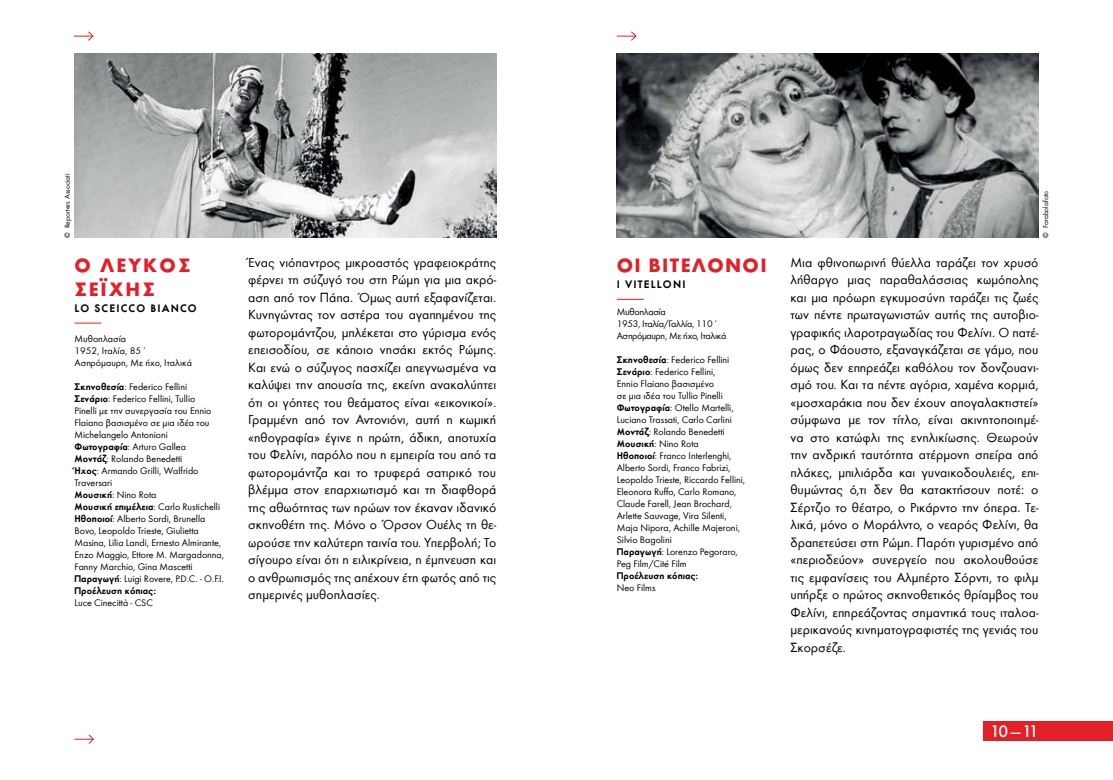
<style>
.page{position:relative;width:1113px;height:780px;background:#fff}
.page>*{position:absolute;margin:0;border:0;box-sizing:border-box;transform-origin:0 0}
.t1{font:700 20px/23.8px "Futura Greek";letter-spacing:.1em;color:#e31f27}
.t2{font:700 20px "Futura Greek";letter-spacing:.06em;color:#e31f27}
.t3{font:500 17.5px "Futura Greek";color:#fff}
.t4{font:13.75px/17.5px "Futura Greek";color:#000;text-align:justify}
.t5{font:600 11.25px "Futura Greek";letter-spacing:.1em;color:#000}
.t6{font:10px/12px "Futura Greek";color:#000}
.t7{font:10px/12px "Futura Greek";letter-spacing:-.03em;color:#000}
.t8{font:600 10px "Futura Greek";color:#000}
.t9{font:7.5px "Futura Greek";color:#000}
.s1{font-weight:600}
</style>
<div class="page">
<svg style="left:617px;top:31px;width:20px;height:10px"></svg>
<svg style="left:74px;top:734px;width:20px;height:10px"></svg>
<svg style="left:74px;top:31px;width:20px;height:10px"></svg>
<img style="left:617px;top:53px;width:421px;height:184px">
<svg style="left:617px;top:299px;width:26px;height:1px"></svg>
<img style="left:74px;top:53px;width:422px;height:184px">
<svg style="left:74px;top:323px;width:27px;height:1px"></svg>
<div style="left:983px;top:721px;width:130px;height:20px;background:#e31f27"></div>
<p class="t9" style="left:64px;top:237px;width:66px;rotate:-90deg">© Reporters Associati</p>
<h1 class="t1" style="left:74px;top:253px;width:117px">Ο λευκός σεΐχης</h1>
<p class="t5" style="left:74px;top:302px;width:124px">LO SCEICCO BIANCO</p>
<p class="t6" style="left:74px;top:333px;width:119px">Μυθοπλασία<br>1952, Ιταλία, 85΄<br>Ασπρόμαυρη, Με ήχο, Ιταλικά</p>
<p class="t6" style="left:74px;top:381px;width:151px"><span class="s1">ΣΚΗΝΟΘΕΣΊΑ</span>: Federico Fellini<br><span class="s1">ΣΕΝΆΡΙΟ</span>: Federico Fellini, Tullio<br>Pinelli με την συνεργασία του Ennio<br>Flaiano βασισμένο σε μια ιδέα του<br>Michelangelo Antonioni<br><span class="s1">ΦΩΤΟΓΡΑΦΊΑ</span>: Arturo Gallea<br><span class="s1">ΜΟΝΤΆΖ</span>: Rolando Benedetti<br><span class="s1">ΉΧΟΣ</span>: Armando Grilli, Walfrido<br>Traversari<br><span class="s1">ΜΟΥΣΙΚΉ</span>: Nino Rota<br><span class="s1">ΜΟΥΣΙΚΉ ΕΠΙΜΈΛΕΙΑ</span>: Carlo Rustichelli<br><span class="s1">ΗΘΟΠΟΙΟΊ</span>: Alberto Sordi, Brunella<br>Bovo, Leopoldo Trieste, Giulietta<br>Masina, Lilia Landi, Ernesto Almirante,<br>Enzo Maggio, Ettore M. Margadonna,<br>Fanny Marchio, Gina Mascetti<br><span class="s1">ΠΑΡΑΓΩΓΉ</span>: Luigi Rovere, P.D.C. - O.F.I.<br><span class="s1">ΠΡΟΈΛΕΥΣΗ ΚΌΠΙΑΣ:</span></p>
<p class="t6" style="left:74px;top:597px;width:80px">Luce Cinecittà - CSC</p>
<p class="t4" style="left:248px;top:254px;width:250px">Ένας νιόπαντρος μικροαστός γραφειοκράτης φέρνει τη σύζυγό του στη Ρώμη για μια ακρό&shy;αση από τον Πάπα. Όμως αυτή εξαφανίζεται.<br>Κυνηγώντας τον αστέρα του αγαπημένου της φωτορομάντζου, μπλέκεται στο γύρισμα ενός επεισοδίου, σε κάποιο νησάκι εκτός Ρώμης.<br>Και ενώ ο σύζυγος πασχίζει απεγνωσμένα να καλύψει την απουσία της, εκείνη ανακαλύπτει ότι οι γόητες του θεάματος είναι «εικονικοί».<br>Γραμμένη από τον Αντονιόνι, αυτή η κωμική «ηθογραφία» έγινε η πρώτη, άδικη, αποτυχία του Φελίνι, παρόλο που η εμπειρία του από τα φωτορομάντζα και το τρυφερά σατιρικό του βλέμμα στον επαρχιωτισμό και τη διαφθορά της αθωότητας των ηρώων τον έκαναν ιδανικό σκηνοθέτη της. Μόνο ο Όρσον Ουέλς τη θε&shy;ωρούσε την καλύτερη ταινία του. Υπερβολή; Το σίγουρο είναι ότι η ειλικρίνεια, η έμπνευση και ο ανθρωπισμός της απέχουν έτη φωτός από τις σημερινές μυθοπλασίες.</p>
<h1 class="t2" style="left:617px;top:253px;width:152px">Οι Βιτελόνοι</h1>
<p class="t5" style="left:617px;top:278px;width:70px">I VITELLONI</p>
<p class="t7" style="left:617px;top:306px;width:111px">Μυθοπλασία<br>1953, Ιταλία/Γαλλία, 110΄<br>Ασπρόμαυρη, Με ήχο, Ιταλικά</p>
<p class="t6" style="left:617px;top:354px;width:130px"><span class="s1">ΣΚΗΝΟΘΕΣΊΑ</span>: Federico Fellini<br><span class="s1">ΣΕΝΆΡΙΟ</span>: Federico Fellini,<br>Ennio Flaiano βασισμένο<br>σε μια ιδέα του Tullio Pinelli<br><span class="s1">ΦΩΤΟΓΡΑΦΊΑ</span>: Otello Martelli,<br>Luciano Trassati, Carlo Carlini<br><span class="s1">ΜΟΝΤΆΖ</span>: Rolando Benedetti<br><span class="s1">ΜΟΥΣΙΚΉ</span>: Nino Rota<br><span class="s1">ΗΘΟΠΟΙΟΊ</span>: Franco Interlenghi,<br>Alberto Sordi, Franco Fabrizi,<br>Leopoldo Trieste, Riccardo Fellini,<br>Eleonora Ruffo, Carlo Romano,<br>Claude Farell, Jean Brochard,<br>Arlette Sauvage, Vira Silenti,<br>Maja Nipora, Achille Majeroni,<br>Silvio Bagolini<br><span class="s1">ΠΑΡΑΓΩΓΉ</span>: Lorenzo Pegoraro,<br>Peg Film/Cité Film</p>
<p class="t8" style="left:617px;top:570px;width:83px">ΠΡΟΈΛΕΥΣΗ ΚΌΠΙΑΣ:</p>
<p class="t6" style="left:617px;top:582px;width:40px">Neo Films</p>
<p class="t9" style="left:1042px;top:237px;width:48px;rotate:-90deg">© Farabolafoto</p>
<p class="t4" style="left:790px;top:254px;width:250px">Μια φθινοπωρινή θύελλα ταράζει τον χρυσό λήθαργο μιας παραθαλάσσιας κωμόπολης και μια πρόωρη εγκυμοσύνη ταράζει τις ζωές των πέντε πρωταγωνιστών αυτής της αυτοβιο&shy;γραφικής ιλαροτραγωδίας του Φελίνι. Ο πατέ&shy;ρας, ο Φάουστο, εξαναγκάζεται σε γάμο, που όμως δεν επηρεάζει καθόλου τον δονζουανι&shy;σμό του. Και τα πέντε αγόρια, χαμένα κορμιά, «μοσχαράκια που δεν έχουν απογαλακτιστεί» σύμφωνα με τον τίτλο, είναι ακινητοποιημέ&shy;να στο κατώφλι της ενηλικίωσης. Θεωρούν την ανδρική ταυτότητα ατέρμονη σπείρα από πλάκες, μπιλιάρδα και γυναικοδουλειές, επι&shy;θυμώντας ό,τι δεν θα κατακτήσουν ποτέ: ο Σέρτζιο το θέατρο, ο Ρικάρντο την όπερα. Τε&shy;λικά, μόνο ο Μοράλντο, ο νεαρός Φελίνι, θα δραπετεύσει στη Ρώμη. Παρότι γυρισμένο από «περιοδεύον» συνεργείο που ακολουθούσε τις εμφανίσεις του Αλμπέρτο Σόρντι, το φιλμ υπήρξε ο πρώτος σκηνοθετικός θρίαμβος του Φελίνι, επηρεάζοντας σημαντικά τους ιταλοα&shy;μερικανούς κινηματογραφιστές της γενιάς του Σκορσέζε.</p>
<p class="t3" style="left:983px;top:720px;width:45px">10—1</p>
<p class="t3" style="left:990px;top:720px;width:50px">10 —11</p>
</div>
